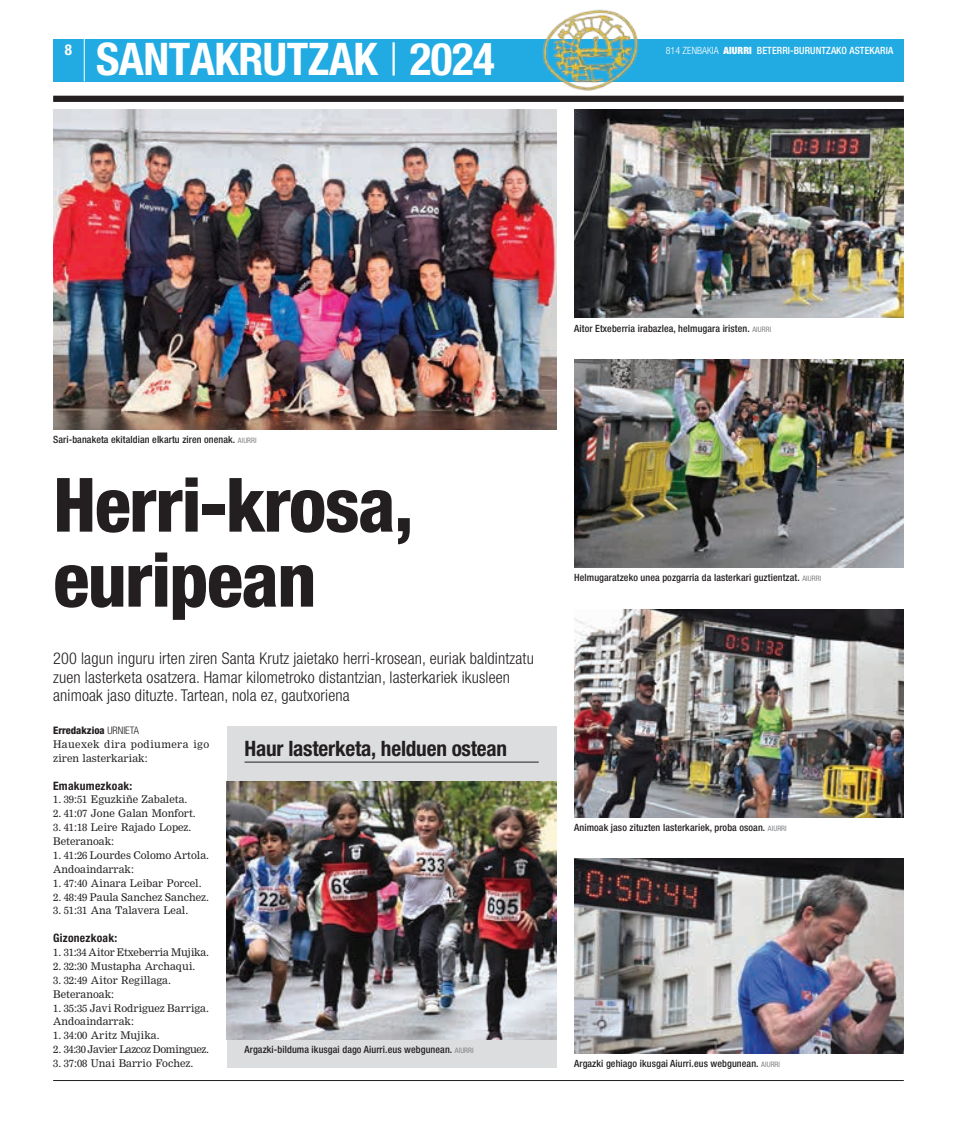
<style>
.page{position:relative;width:957px;height:1134px;background:#fff}
.page>*{position:absolute;margin:0;border:0;box-sizing:border-box;transform-origin:0 0}
.t1{font:800 condensed 75px/75px "Helvetica Neue";letter-spacing:-.02em;color:#231f20}
.t2{font:700 condensed 45px "Helvetica Neue";letter-spacing:.025em;color:#fff}
.t3{font:700 condensed 21.25px "Helvetica Neue";letter-spacing:-.01em;color:#231f20}
.t4{font:300 condensed 16.25px/18.8px "Helvetica Neue";letter-spacing:.01em;color:#231f20}
.t5{font:700 condensed 15px "Helvetica Neue";color:#fff}
.t6{font:700 condensed 11.62px "Helvetica Neue";letter-spacing:.02em;color:#231f20}
.t7{font:10.38px/13.9px "M Nimrod";color:#231f20}
.t8{font:10.38px/13.9px "M Nimrod";letter-spacing:.035em;color:#231f20}
.t9{font:10.38px "M Nimrod";letter-spacing:-.02em;color:#231f20}
.t10{font:10.38px "M Nimrod";letter-spacing:-.04em;color:#231f20}
.t11{font:800 condensed 10.38px "Helvetica Neue";color:#231f20}
.t12{font:500 condensed 10px "Helvetica Neue";letter-spacing:.01em;color:#231f20}
.t13{font:500 condensed 10px "Helvetica Neue";letter-spacing:.01em;color:#fff}
.s1{font-weight:300}
.s2{font-weight:900}
.s3{font-weight:400;font-size:7.5px;color:#808285}
</style>
<div class="page">
<div style="left:53px;top:39px;width:851px;height:42px;background:#22abe2"></div>
<hr style="left:84px;top:39px;width:1px;height:42px;background:#fff">
<hr style="left:53px;top:1080px;width:851px;height:1px;background:#231f20">
<img style="left:542px;top:9px;width:100px;height:81px">
<img style="left:53px;top:110px;width:503px;height:320px">
<div style="left:53px;top:96px;width:851px;height:6px;background:#231f20"></div>
<img style="left:574px;top:110px;width:330px;height:208px">
<img style="left:574px;top:609px;width:330px;height:208px">
<img style="left:574px;top:360px;width:330px;height:208px">
<img style="left:574px;top:858px;width:330px;height:195px">
<div style="left:227px;top:726px;width:329px;height:341px;background:#dcdddf"></div>
<img style="left:227px;top:781px;width:329px;height:258px">
<hr style="left:244px;top:762px;width:295px;height:1px;background:#231f20">
<h3 class="t5" style="left:65px;top:41px;width:9px">8</h3>
<h2 class="t2" style="left:96px;top:32px;width:400px">santakrutzak <span class="s1">|</span> 2024</h2>
<p class="t13" style="left:666px;top:45px;width:229px"><span class="s1">814 zenbakia</span> <span class="s2">AIURRI</span> BETERRI-BURUNTZAKO ASTEKARIA</p>
<p class="t12" style="left:53px;top:433px;width:205px">Sari-banaketa ekitaldian elkartu ziren onenak. <span class="s3">AIURRI</span></p>
<h1 class="t1" style="left:53px;top:466px;width:362px">Herri-krosa, euripean</h1>
<h3 class="t4" style="left:53px;top:649px;width:482px">200 lagun inguru irten ziren Santa Krutz jaietako herri-krosean, euriak baldintzatu zuen lasterketa osatzera. Hamar kilometroko distantzian, lasterkariek ikusleen animoak jaso dituzte. Tartean, nola ez, gautxoriena</h3>
<p class="t11" style="left:53px;top:724px;width:60px">Erredakzioa <span class="s1">URNIETA</span></p>
<p class="t8" style="left:53px;top:737px;width:157px">Hauexek dira podiumera igo ziren lasterkariak:</p>
<p class="t6" style="left:53px;top:778px;width:81px">Emakumezkoak:</p>
<p class="t7" style="left:53px;top:793px;width:136px">1. 39:51 Eguzkiñe Zabaleta.</p>
<p class="t7" style="left:53px;top:807px;width:144px">2. 41:07 Jone Galan Monfort.</p>
<p class="t7" style="left:53px;top:820px;width:140px">3. 41:18 Leire Rajado Lopez.<br>Beteranoak:</p>
<p class="t7" style="left:53px;top:848px;width:157px">1. 41:26 Lourdes Colomo Artola.<br>Andoaindarrak:</p>
<p class="t7" style="left:53px;top:876px;width:150px">1. 47:40 Ainara Leibar Porcel.</p>
<p class="t7" style="left:53px;top:890px;width:157px">2. 48:49 Paula Sanchez Sanchez.</p>
<p class="t7" style="left:53px;top:904px;width:137px">3. 51:31 Ana Talavera Leal.</p>
<p class="t6" style="left:53px;top:931px;width:66px">Gizonezkoak:</p>
<p class="t9" style="left:53px;top:946px;width:157px">1. 31:34 Aitor Etxeberria Mujika.</p>
<p class="t7" style="left:53px;top:959px;width:144px">2. 32:30 Mustapha Archaqui.</p>
<p class="t7" style="left:53px;top:973px;width:119px">3. 32:49 Aitor Regillaga.<br>Beteranoak:</p>
<p class="t7" style="left:53px;top:1001px;width:157px">1. 35:35 Javi Rodriguez Barriga.<br>Andoaindarrak:</p>
<p class="t7" style="left:53px;top:1029px;width:108px">1. 34:00 Aritz Mujika.</p>
<p class="t10" style="left:53px;top:1043px;width:157px">2. 34:30 Javier Lazcoz Dominguez.</p>
<p class="t7" style="left:53px;top:1056px;width:142px">3. 37:08 Unai Barrio Fochez.</p>
<h3 class="t3" style="left:244px;top:736px;width:264px">Haur lasterketa, helduen ostean</h3>
<p class="t12" style="left:244px;top:1044px;width:231px">Argazki-bilduma ikusgai dago Aiurri.eus webgunean. <span class="s3">AIURRI</span></p>
<p class="t12" style="left:574px;top:322px;width:199px">Aitor Etxeberria irabazlea, helmugara iristen. <span class="s3">AIURRI</span></p>
<p class="t12" style="left:574px;top:572px;width:248px">Helmugaratzeko unea pozgarria da lasterkari guztientzat. <span class="s3">AIURRI</span></p>
<p class="t12" style="left:574px;top:822px;width:214px">Animoak jaso zituzten lasterkariek, proba osoan. <span class="s3">AIURRI</span></p>
<p class="t12" style="left:574px;top:1057px;width:207px">Argazki gehiago ikusgai Aiurri.eus webgunean. <span class="s3">AIURRI</span></p>
</div>
